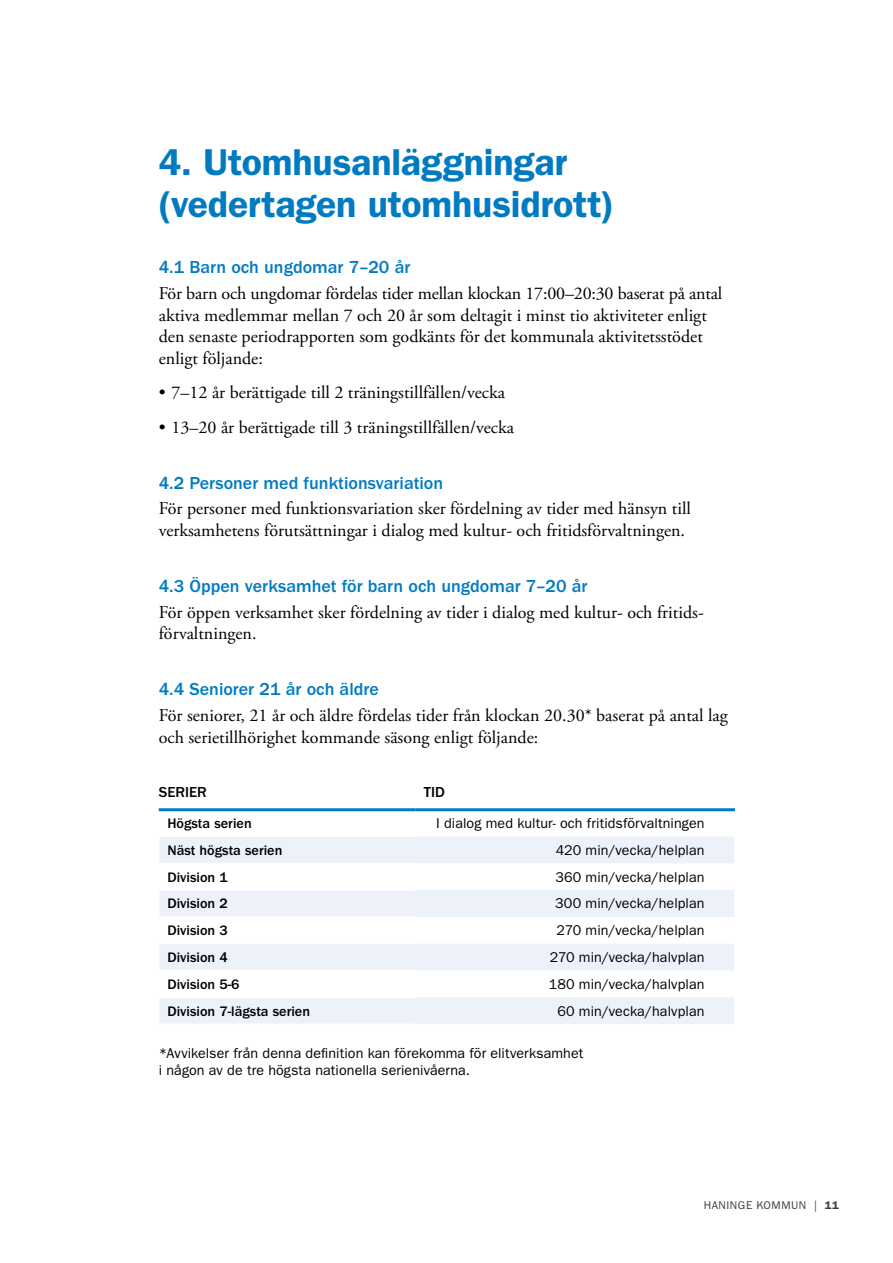
<style>
.page{position:relative;width:893px;height:1263px;background:#fff}
.page>*{position:absolute;margin:0;border:0;box-sizing:border-box;transform-origin:0 0}
.t1{font:600 37.5px/42px "ITC Franklin Gothic Std";letter-spacing:-.005em;color:#007bc2}
.Brödtext{font:18px/21.6px "Adobe Garamond Pro";color:#000}
.t2{font:500 18px "ITC Franklin Gothic Std";color:#007bc2}
.t3{font:500 15px "ITC Franklin Gothic Std";color:#000}
.t4{font:14.25px/17.1px "ITC Franklin Gothic Std";letter-spacing:.005em;color:#000}
.t5{font:500 14.25px "ITC Franklin Gothic Std";color:#000}
.t6{font:11.25px "ITC Franklin Gothic Std";letter-spacing:.05em;color:#3c3c3b}
.s1{font-weight:600}
</style>
<div class="page">
<svg style="left:160px;top:837px;width:574px;height:187px;fill:#ecf1fa"></svg>
<svg style="left:159px;top:811px;width:1px;height:212px"></svg>
<hr style="left:159px;top:836px;width:256px;height:1px;background:#fff">
<hr style="left:159px;top:863px;width:256px;height:1px;background:#fff">
<hr style="left:159px;top:890px;width:256px;height:1px;background:#fff">
<hr style="left:159px;top:917px;width:256px;height:1px;background:#fff">
<hr style="left:159px;top:943px;width:256px;height:1px;background:#fff">
<hr style="left:159px;top:970px;width:256px;height:1px;background:#fff">
<hr style="left:159px;top:997px;width:256px;height:1px;background:#fff">
<hr style="left:159px;top:808px;width:256px;height:3px;background:#007bc2">
<hr style="left:415px;top:808px;width:320px;height:3px;background:#007bc2">
<h2 class="t1" style="left:159px;top:141px;width:457px">4. Utomhusanläggningar (vedertagen utomhusidrott)</h2>
<h4 class="t2" style="left:159px;top:257px;width:253px">4.1 Barn och ungdomar 7–20 år</h4>
<p class="Brödtext" style="left:159px;top:283px;width:565px">För barn och ungdomar fördelas tider mellan klockan 17:00–20:30 baserat på antal aktiva medlemmar mellan 7 och 20 år som deltagit i minst tio aktiviteter enligt den senaste periodrapporten som godkänts för det kommunala aktivitetsstödet enligt följande:</p>
<p class="Brödtext" style="left:159px;top:382px;width:348px">• 7–12 år berättigade till 2 träningstillfällen/vecka</p>
<p class="Brödtext" style="left:159px;top:417px;width:357px">• 13–20 år berättigade till 3 träningstillfällen/vecka</p>
<h4 class="t2" style="left:159px;top:472px;width:286px">4.2 Personer med funktionsvariation</h4>
<p class="Brödtext" style="left:159px;top:499px;width:534px">För personer med funktionsvariation sker fördelning av tider med hänsyn till verksamhetens förutsättningar i dialog med kultur- och fritidsförvaltningen.</p>
<h4 class="t2" style="left:159px;top:576px;width:430px">4.3 Öppen verksamhet för barn och ungdomar 7–20 år</h4>
<p class="Brödtext" style="left:159px;top:602px;width:545px">För öppen verksamhet sker fördelning av tider i dialog med kultur- och fritids&shy;förvaltningen.</p>
<h4 class="t2" style="left:159px;top:679px;width:222px">4.4 Seniorer 21 år och äldre</h4>
<p class="Brödtext" style="left:159px;top:705px;width:571px">För seniorer, 21 år och äldre fördelas tider från klockan 20.30* baserat på antal lag och serietillhörighet kommande säsong enligt följande:</p>
<p class="t3" style="left:159px;top:784px;width:49px">SERIER</p>
<p class="t3" style="left:424px;top:784px;width:23px">TID</p>
<p class="t5" style="left:167px;top:815px;width:86px">Högsta serien</p>
<p class="t4" style="left:436px;top:815px;width:270px">I dialog med kultur- och fritidsförvaltningen</p>
<p class="t5" style="left:167px;top:842px;width:116px">Näst högsta serien</p>
<p class="t4" style="left:556px;top:841px;width:150px">420 min/vecka/helplan</p>
<p class="t5" style="left:167px;top:869px;width:62px">Division 1</p>
<p class="t4" style="left:555px;top:868px;width:151px">360 min/vecka/helplan</p>
<p class="t5" style="left:167px;top:896px;width:62px">Division 2</p>
<p class="t4" style="left:555px;top:895px;width:151px">300 min/vecka/helplan</p>
<p class="t5" style="left:167px;top:922px;width:62px">Division 3</p>
<p class="t4" style="left:556px;top:922px;width:149px">270 min/vecka/helplan</p>
<p class="t5" style="left:167px;top:949px;width:62px">Division 4</p>
<p class="t4" style="left:550px;top:949px;width:156px">270 min/vecka/halvplan</p>
<p class="t5" style="left:167px;top:976px;width:74px">Division 5-6</p>
<p class="t4" style="left:549px;top:975px;width:157px">180 min/vecka/halvplan</p>
<p class="t5" style="left:167px;top:1003px;width:144px">Division 7-lägsta serien</p>
<p class="t4" style="left:557px;top:1002px;width:149px">60 min/vecka/halvplan</p>
<p class="t4" style="left:159px;top:1045px;width:426px">*Avvikelser från denna definition kan förekomma för elitverksamhet i någon av de tre högsta nationella serienivåerna.</p>
<p class="t6" style="left:704px;top:1199px;width:137px">HANINGE KOMMUN | <span class="s1">11</span></p>
</div>
